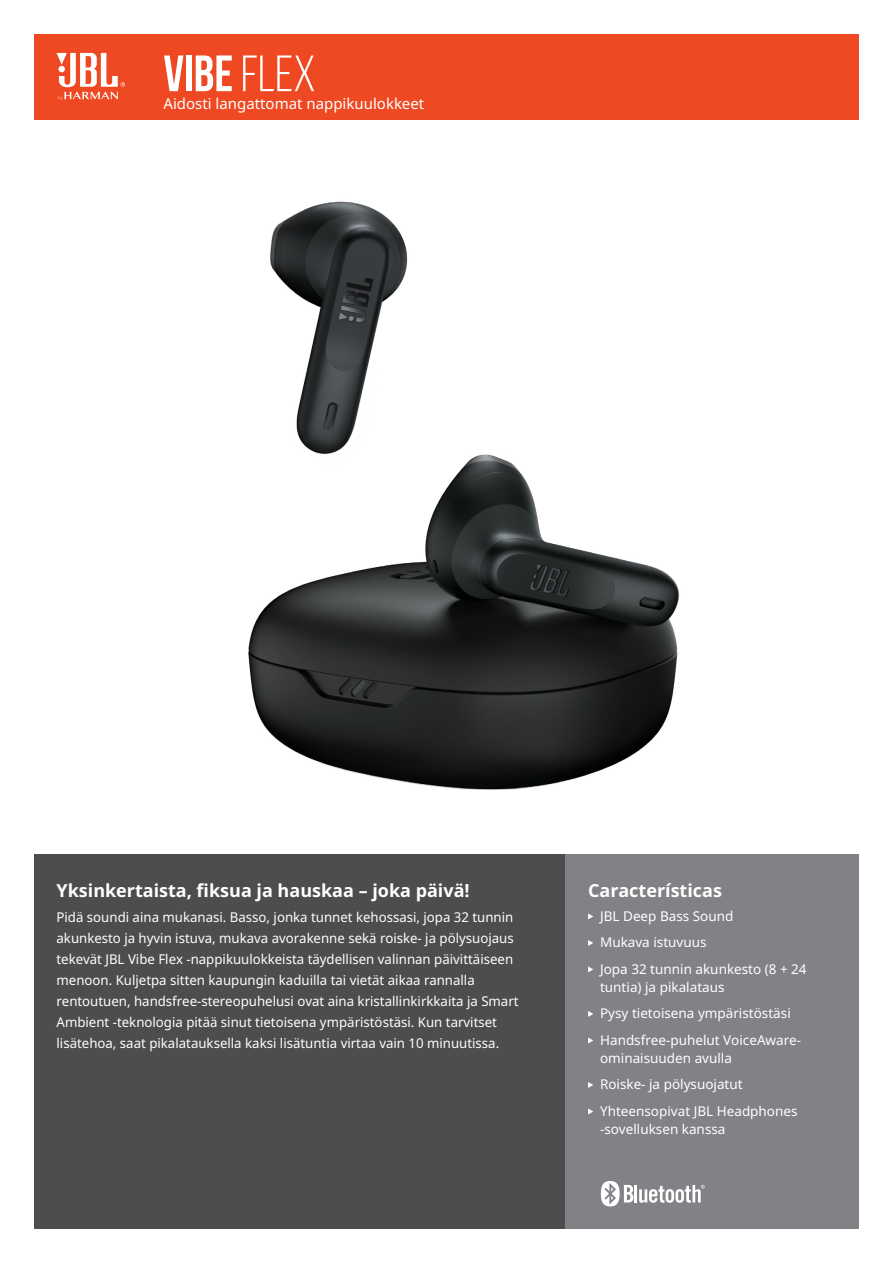
<style>
.page{position:relative;width:893px;height:1263px;background:#fff}
.page>*{position:absolute;margin:0;border:0;box-sizing:border-box;transform-origin:0 0}
.t1{font:700 51px "Bebas Neue";color:#fff}
.t2{font:700 18px "Noto Sans";color:#fff}
.t3{font:15px "Noto Sans";color:#fff}
.t4{font:13.5px/21px "Noto Sans";color:#fff}
.s1{font-weight:400}
</style>
<div class="page">
<div style="left:34px;top:855px;width:532px;height:374px;background:#4d4d4f"></div>
<div style="left:566px;top:855px;width:293px;height:374px;background:#808285"></div>
<svg style="left:588px;top:913px;width:5px;height:6px"></svg>
<svg style="left:588px;top:940px;width:5px;height:6px"></svg>
<svg style="left:588px;top:966px;width:5px;height:6px"></svg>
<svg style="left:588px;top:1011px;width:5px;height:6px"></svg>
<svg style="left:588px;top:1037px;width:5px;height:6px"></svg>
<svg style="left:588px;top:1082px;width:5px;height:6px"></svg>
<svg style="left:588px;top:1108px;width:5px;height:6px"></svg>
<svg style="left:601px;top:1181px;width:104px;height:25px"></svg>
<div style="left:34px;top:34px;width:825px;height:85px;background:#ef4923"></div>
<svg style="left:57px;top:53px;width:68px;height:47px"></svg>
<img style="left:248px;top:201px;width:431px;height:589px">
<h1 class="t1" style="left:163px;top:46px;width:154px">VIBE <span class="s1">Flex</span></h1>
<p class="t3" style="left:163px;top:93px;width:262px">Aidosti langattomat nappikuulokkeet</p>
<h2 class="t2" style="left:57px;top:877px;width:415px">Yksinkertaista, fiksua ja hauskaa – joka päivä!</h2>
<p class="t4" style="left:57px;top:906px;width:464px">Pidä soundi aina mukanasi. Basso, jonka tunnet kehossasi, jopa 32 tunnin akunkesto ja hyvin istuva, mukava avorakenne sekä roiske- ja pölysuojaus tekevät JBL Vibe Flex -nappikuulokkeista täydellisen valinnan päivittäiseen menoon. Kuljetpa sitten kaupungin kaduilla tai vietät aikaa rannalla rentoutuen, handsfree-stereopuhelusi ovat aina kristallinkirkkaita ja Smart Ambient -teknologia pitää sinut tietoisena ympäristöstäsi. Kun tarvitset lisätehoa, saat pikalatauksella kaksi lisätuntia virtaa vain 10 minuutissa.</p>
<h2 class="t2" style="left:588px;top:877px;width:135px">Características</h2>
<p class="t4" style="left:600px;top:902px;width:208px;line-height:26.5px">JBL Deep Bass Sound<br>Mukava istuvuus<br>Jopa 32 tunnin akunkesto (8 + 24</p>
<p class="t4" style="left:600px;top:973px;width:203px;line-height:26.5px">tuntia) ja pikalataus<br>Pysy tietoisena ympäristöstäsi<br>Handsfree-puhelut VoiceAware-</p>
<p class="t4" style="left:600px;top:1044px;width:199px;line-height:26.5px">ominaisuuden avulla<br>Roiske- ja pölysuojatut<br>Yhteensopivat JBL Headphones</p>
<p class="t4" style="left:600px;top:1118px;width:127px">-sovelluksen kanssa</p>
</div>
